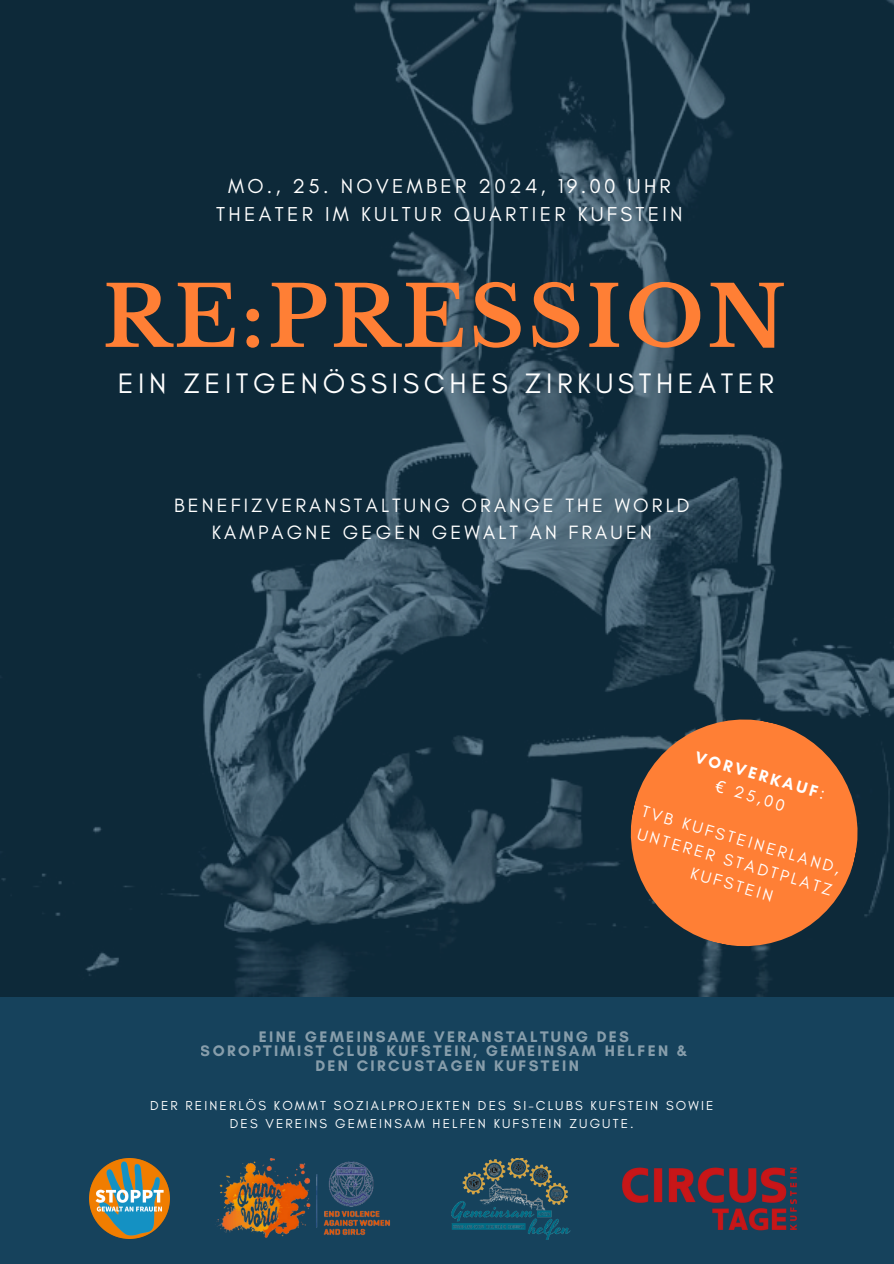
<style>
.page{position:relative;width:894px;height:1264px;background:#fff}
.page>*{position:absolute;margin:0;border:0;box-sizing:border-box;transform-origin:0 0}
.t1{font:700 83.25px "Libre Baskerville";letter-spacing:.04em;color:#ff7f35}
.t2{font:28.65px "Glacial Indifference";letter-spacing:.16em;color:#fff}
.t3{font:20.55px/28.2px "Glacial Indifference";letter-spacing:.16em;color:#fff;text-align:center}
.t4{font:19.65px/27px "Glacial Indifference";letter-spacing:.16em;color:#fff;text-align:center}
.t5{font:16.65px/22.5px "Glacial Indifference";color:#fff;text-align:center}
.t6{font:700 16.65px/22.5px "Glacial Indifference";color:#fff;text-align:center}
.t7{font:700 15.6px/14.7px "Glacial Indifference";letter-spacing:.15em;color:#fff;text-align:center}
.t8{font:13.2px/17.7px "Glacial Indifference";letter-spacing:.16em;color:#fff;text-align:center}
.s1{font-weight:400}
.s2{font-family:"Noto Sans";font-weight:400}
</style>
<div class="page">
<img style="left:0;top:0;width:893px;height:996px">
<div style="left:0;top:1008px;width:893px;height:255px;background:#16425c"></div>
<img style="left:451px;top:1158px;width:120px;height:81px">
<img style="left:216px;top:1158px;width:174px;height:80px">
<img style="left:89px;top:1158px;width:80px;height:80px">
<img style="left:622px;top:1167px;width:175px;height:64px">
<svg style="left:620px;top:709px;width:247px;height:247px;fill:#ff7f35"></svg>
<h5 class="t3" style="left:216px;top:171px;width:467px">MO., 25. NOVEMBER 2024, 19.00 UHR<br>THEATER IM KULTUR QUARTIER KUFSTEIN</h5>
<h5 class="t1" style="left:103px;top:266px;width:684px">RE:PRESSION</h5>
<h4 class="t2" style="left:118px;top:365px;width:657px">EIN ZEITGENÖSSISCHES ZIRKUSTHEATER</h4>
<p class="t4" style="left:174px;top:492px;width:517px">BENEFIZVERANSTALTUNG ORANGE THE WORLD<br>KAMPAGNE GEGEN GEWALT AN FRAUEN</p>
<p class="t6" style="left:698px;top:745px;width:136px;rotate:16deg">VORVERKAUF<span class="s1">: </span><span class="s2">€</span> <span class="s1">25,00</span></p>
<p class="t5" style="left:645px;top:800px;width:207px;rotate:16deg">TVB KUFSTEINERLAND,<br>UNTERER STADTPLATZ<br>KUFSTEIN</p>
<p class="t7" style="left:201px;top:1028px;width:488px">EINE GEMEINSAME VERANSTALTUNG DES<br>SOROPTIMIST CLUB KUFSTEIN, GEMEINSAM HELFEN &amp;<br>DEN CIRCUSTAGEN KUFSTEIN</p>
<p class="t8" style="left:150px;top:1096px;width:564px">DER REINERLÖS KOMMT SOZIALPROJEKTEN DES SI-CLUBS KUFSTEIN SOWIE<br>DES VEREINS GEMEINSAM HELFEN KUFSTEIN ZUGUTE.</p>
</div>
